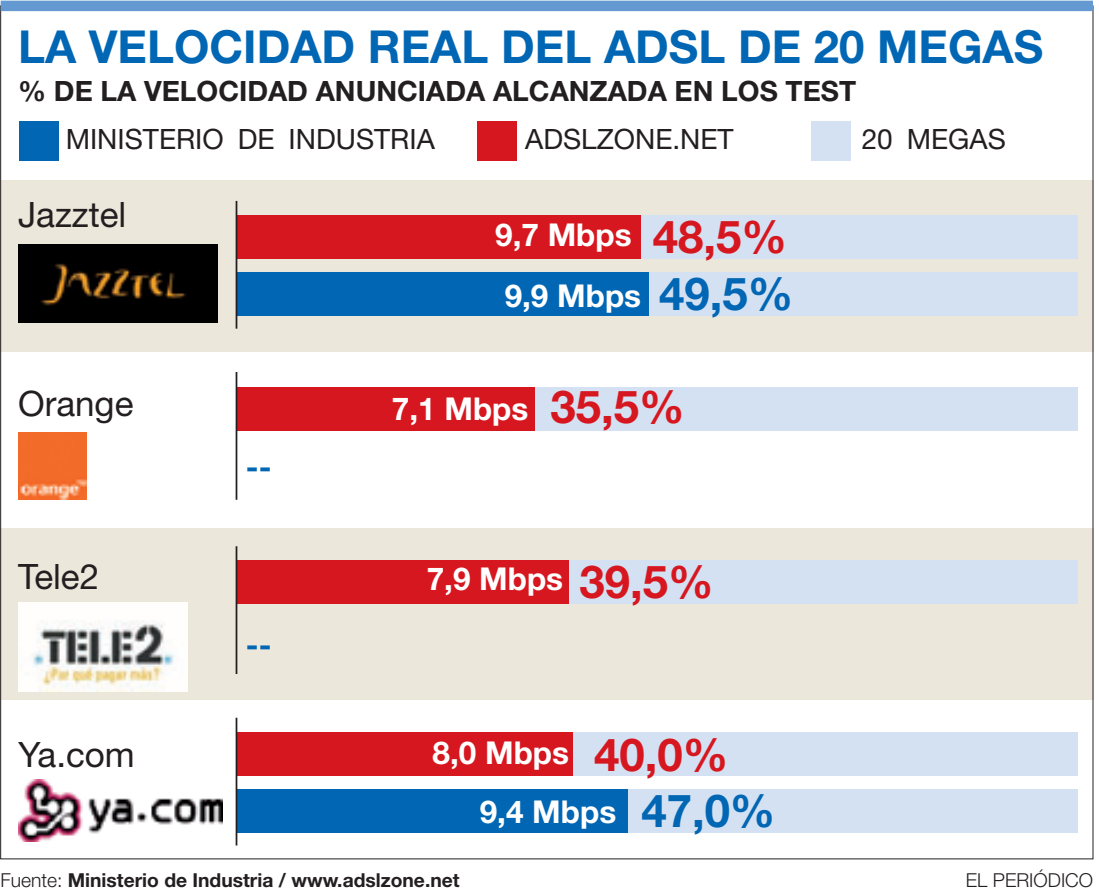
<style>
.page{position:relative;width:1099px;height:896px;background:#fff}
.page>*{position:absolute;margin:0;border:0;box-sizing:border-box;transform-origin:0 0}
.t1{font:700 45.5px "Helvetica Neue";color:#0166b3}
.t2{font:700 45.5px "Helvetica Neue";color:#d7171f}
.t3{font:35px "Helvetica Neue";color:#231f20}
.t4{font:700 31.5px/61.6px "Helvetica Neue";color:#fff;text-align:center}
.t5{font:700 31.5px "Helvetica Neue";color:#0166b3}
.t6{font:700 28px "Helvetica Neue";color:#231f20}
.t7{font:28px "Helvetica Neue";color:#231f20}
.t8{font:700 19.25px "Helvetica Neue";color:#231f20}
.t9{font:300 19.25px "Helvetica Neue";color:#231f20}
.s1{font-weight:300}
</style>
<div class="page">
<div style="left:0;top:528px;width:1094px;height:171px;background:#ebe7db"></div>
<div style="left:0;top:181px;width:1094px;height:171px;background:#ebe7db"></div>
<div style="left:237px;top:272px;width:841px;height:44px;background:#d4e1f2"></div>
<div style="left:237px;top:387px;width:841px;height:44px;background:#d4e1f2"></div>
<div style="left:237px;top:560px;width:841px;height:44px;background:#d4e1f2"></div>
<div style="left:237px;top:732px;width:841px;height:44px;background:#d4e1f2"></div>
<div style="left:237px;top:789px;width:841px;height:44px;background:#d4e1f2"></div>
<div style="left:237px;top:215px;width:841px;height:44px;background:#d4e1f2"></div>
<div style="left:1px;top:1px;width:1092px;height:10px;background:#6599d1"></div>
<div style="left:19px;top:121px;width:40px;height:39px;background:#0166b3"></div>
<div style="left:477px;top:121px;width:40px;height:39px;background:#d7171f"></div>
<div style="left:237px;top:215px;width:404px;height:44px;background:#d7171f"></div>
<div style="left:237px;top:272px;width:412px;height:44px;background:#0166b3"></div>
<div style="left:237px;top:387px;width:298px;height:44px;background:#d7171f"></div>
<div style="left:237px;top:560px;width:332px;height:44px;background:#d7171f"></div>
<div style="left:237px;top:732px;width:336px;height:44px;background:#d7171f"></div>
<div style="left:237px;top:789px;width:391px;height:44px;background:#0166b3"></div>
<hr style="left:236px;top:201px;width:1px;height:128px;background:#231f20">
<hr style="left:236px;top:372px;width:1px;height:128px;background:#231f20">
<hr style="left:236px;top:546px;width:1px;height:128px;background:#231f20">
<hr style="left:236px;top:718px;width:1px;height:127px;background:#231f20">
<img style="left:18px;top:603px;width:170px;height:89px">
<img style="left:18px;top:779px;width:204px;height:62px">
<img style="left:18px;top:433px;width:69px;height:67px">
<img style="left:18px;top:245px;width:200px;height:78px">
<div style="left:812px;top:121px;width:39px;height:39px;background:#d4e1f2"></div>
<h1 class="t1" style="left:18px;top:30px;width:1027px">LA VELOCIDAD REAL DEL ADSL DE 20 MEGAS</h1>
<h3 class="t6" style="left:18px;top:81px;width:840px">% DE LA VELOCIDAD ANUNCIADA ALCANZADA EN LOS TEST</h3>
<h3 class="t7" style="left:66px;top:129px;width:371px">MINISTERIO DE INDUSTRIA</h3>
<h3 class="t7" style="left:525px;top:129px;width:210px">ADSLZONE.NET</h3>
<h2 class="t3" style="left:18px;top:202px;width:110px">Jazztel</h2>
<h2 class="t3" style="left:18px;top:391px;width:117px">Orange</h2>
<h2 class="t3" style="left:18px;top:564px;width:83px">Tele2</h2>
<h2 class="t3" style="left:18px;top:742px;width:118px">Ya.com</h2>
<h3 class="t5" style="left:246px;top:456px;width:27px">--</h3>
<h3 class="t5" style="left:246px;top:633px;width:27px">--</h3>
<h3 class="t4" style="left:495px;top:206px;width:148px">9,7 Mbps<br>9,9 Mbps</h3>
<h1 class="t2" style="left:653px;top:221px;width:136px">48,5%</h1>
<h1 class="t1" style="left:659px;top:278px;width:136px">49,5%</h1>
<h3 class="t4" style="left:392px;top:380px;width:138px">7,1 Mbps</h3>
<h1 class="t2" style="left:551px;top:390px;width:136px">35,5%</h1>
<h3 class="t4" style="left:427px;top:551px;width:138px">7,9 Mbps</h3>
<h1 class="t2" style="left:580px;top:565px;width:136px">39,5%</h1>
<h1 class="t2" style="left:594px;top:738px;width:136px">40,0%</h1>
<h1 class="t1" style="left:641px;top:794px;width:136px">47,0%</h1>
<h3 class="t4" style="left:480px;top:727px;width:138px;line-height:58.8px;text-align:left;text-indent:-47px">8,0 Mbps<br>9,4 Mbps</h3>
<h3 class="t7" style="left:862px;top:129px;width:146px">20 MEGAS</h3>
<p class="t8" style="left:0;top:873px;width:461px"><span class="s1">Fuente:</span> Ministerio de Industria / www.adslzone.net</p>
<p class="t9" style="left:966px;top:873px;width:129px">EL PERIÓDICO</p>
</div>
